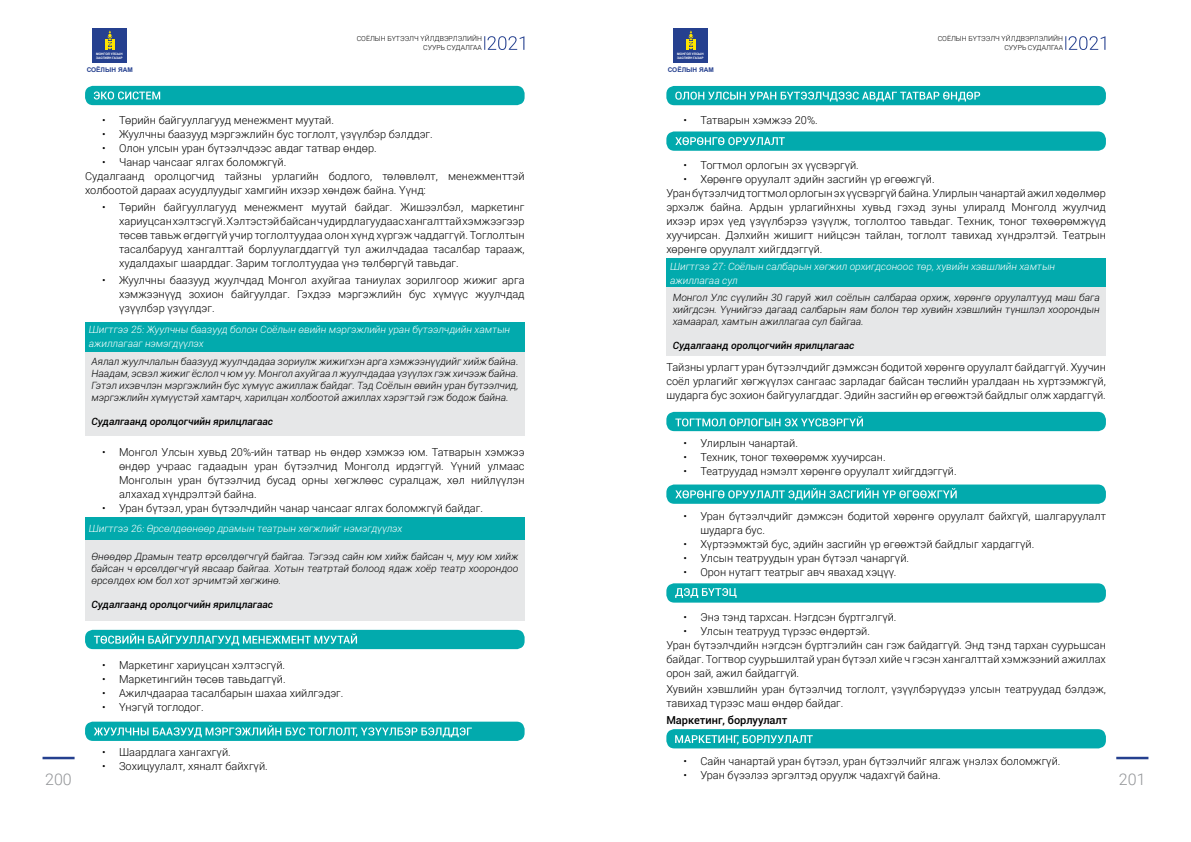
<style>
.page{position:relative;width:1191px;height:842px;background:#fff}
.page>*{position:absolute;margin:0;border:0;box-sizing:border-box;transform-origin:0 0}
.t1{font:300 16px "Roboto";color:#939598}
.t2{font:300 11px/14px "Roboto";color:#000}
.t3{font:500 11px "Roboto";color:#000}
.t4{font:italic 300 10px/12px "Roboto";color:#000;text-align:justify}
.t5{font:italic 300 10px/14px "Roboto";color:#fff}
.t6{font:italic 500 10px "Roboto";color:#000}
.t7{font:300 7px/8.4px "Roboto";color:#000;text-align:right}
.t8{font:700 6.5px "Mogul Arial";color:#25408f}
.t9{font:700 3.2px/3.8px "Mogul Arial";color:#fff}
</style>
<div class="page">
<hr style="left:43px;top:757px;width:32px;height:2px;background:#25408f">
<hr style="left:1116px;top:757px;width:32px;height:2px;background:#25408f">
<svg style="left:484px;top:36px;width:40px;height:14px"></svg>
<svg style="left:1065px;top:36px;width:40px;height:14px"></svg>
<div style="left:93px;top:28px;width:34px;height:34px;background:#25408f"></div>
<svg style="left:105px;top:30px;width:10px;height:19px"></svg>
<div style="left:674px;top:28px;width:34px;height:34px;background:#25408f"></div>
<svg style="left:686px;top:30px;width:9px;height:19px"></svg>
<div style="left:85px;top:86px;width:439px;height:19px;background:#02aaad;border-radius:8px"></div>
<svg style="left:94px;top:91px;width:66px;height:9px"></svg>
<div style="left:85px;top:344px;width:439px;height:92px;background:#e6e7e8"></div>
<div style="left:85px;top:322px;width:439px;height:30px;background:#02aaad"></div>
<div style="left:85px;top:539px;width:439px;height:82px;background:#e6e7e8"></div>
<div style="left:85px;top:517px;width:439px;height:22px;background:#02aaad"></div>
<div style="left:85px;top:630px;width:439px;height:19px;background:#02aaad;border-radius:8px"></div>
<svg style="left:94px;top:633px;width:263px;height:12px"></svg>
<div style="left:85px;top:722px;width:439px;height:19px;background:#02aaad;border-radius:8px"></div>
<svg style="left:94px;top:725px;width:378px;height:12px"></svg>
<div style="left:666px;top:86px;width:440px;height:19px;background:#02aaad;border-radius:8px"></div>
<svg style="left:675px;top:92px;width:305px;height:9px"></svg>
<div style="left:666px;top:131px;width:440px;height:20px;background:#02aaad;border-radius:8px"></div>
<svg style="left:675px;top:137px;width:110px;height:8px"></svg>
<div style="left:666px;top:280px;width:440px;height:75px;background:#e6e7e8"></div>
<div style="left:666px;top:258px;width:440px;height:28px;background:#02aaad"></div>
<div style="left:666px;top:412px;width:440px;height:19px;background:#02aaad;border-radius:8px"></div>
<svg style="left:675px;top:416px;width:188px;height:10px"></svg>
<div style="left:666px;top:484px;width:440px;height:20px;background:#02aaad;border-radius:8px"></div>
<svg style="left:675px;top:488px;width:281px;height:12px"></svg>
<div style="left:666px;top:583px;width:440px;height:20px;background:#02aaad;border-radius:8px"></div>
<svg style="left:675px;top:588px;width:61px;height:10px"></svg>
<div style="left:666px;top:729px;width:440px;height:19px;background:#02aaad;border-radius:8px"></div>
<svg style="left:675px;top:735px;width:137px;height:9px"></svg>
<p class="t9" style="left:96px;top:52px;width:28px">МОНГОЛ УЛСЫН<br>ЗАСГИЙН ГАЗАР</p>
<p class="t8" style="left:87px;top:65px;width:48px">СОЁЛЫН ЯАМ</p>
<p class="t7" style="left:357px;top:34px;width:127px">СОЁЛЫН БҮТЭЭЛЧ ҮЙЛДВЭРЛЭЛИЙН<br>СУУРЬ СУДАЛГАА</p>
<p class="t7" style="left:937px;top:34px;width:127px">СОЁЛЫН БҮТЭЭЛЧ ҮЙЛДВЭРЛЭЛИЙН<br>СУУРЬ СУДАЛГАА</p>
<p class="t9" style="left:677px;top:52px;width:28px">МОНГОЛ УЛСЫН<br>ЗАСГИЙН ГАЗАР</p>
<p class="t8" style="left:668px;top:65px;width:48px">СОЁЛЫН ЯАМ</p>
<p class="t2" style="left:102px;top:113px;width:233px">• Төрийн байгууллагууд менежмент муутай.</p>
<p class="t2" style="left:102px;top:127px;width:332px">• Жуулчны баазууд мэргэжлийн бус тоглолт, үзүүлбэр бэлддэг.</p>
<p class="t2" style="left:102px;top:141px;width:276px">• Олон улсын уран бүтээлчдээс авдаг татвар өндөр.</p>
<p class="t2" style="left:85px;top:155px;width:441px;text-indent:17px">• Чанар чансааг ялгах боломжгүй.<br>Судалгаанд оролцогчид тайзны урлагийн бодлого, төлөвлөлт, менежменттэй холбоотой дараах асуудлуудыг хамгийн ихээр хөндөж байна. Үүнд:</p>
<p class="t2" style="left:119px;top:200px;width:407px;text-align:justify;text-indent:-17px">• Төрийн байгууллагууд менежмент муутай байдаг. Жишээлбэл, маркетинг хариуцсан хэлтэсгүй. Хэлтэстэй байсан ч удирдлагуудаас хангалттай хэмжээгээр төсөв тавьж өгдөггүй учир тоглолтуудаа олон хүнд хүргэж чаддаггүй. Тоглолтын тасалбарууд хангалттай борлуулагддаггүй тул ажилчдадаа тасалбар тарааж, худалдахыг шаарддаг. Зарим тоглолтуудаа үнэ төлбөргүй тавьдаг.</p>
<p class="t2" style="left:119px;top:272px;width:407px;text-align:justify;text-indent:-17px">• Жуулчны баазууд жуулчдад Монгол ахуйгаа таниулах зорилгоор жижиг арга хэмжээнүүд зохион байгуулдаг. Гэхдээ мэргэжлийн бус хүмүүс жуулчдад үзүүлбэр үзүүлдэг.</p>
<p class="t5" style="left:89px;top:322px;width:423px">Шигтгээ 25: Жуулчны баазууд болон Соёлын өвийн мэргэжлийн уран бүтээлчдийн хамтын ажиллагааг нэмэгдүүлэх</p>
<p class="t2" style="left:683px;top:113px;width:136px">• Татварын хэмжээ 20%.</p>
<p class="t2" style="left:683px;top:158px;width:177px">• Тогтмол орлогын эх үүсвэргүй.</p>
<p class="t2" style="left:666px;top:172px;width:441px;text-indent:17px">• Хөрөнгө оруулалт эдийн засгийн үр өгөөжгүй.<br>Уран бүтээлчид тогтмол орлогын эх үүсвэргүй байна. Улирлын чанартай ажил хөдөлмөр эрхэлж байна. Ардын урлагийнхны хувьд гэхэд зуны улиралд Монголд жуулчид ихээр ирэх үед үзүүлбэрээ үзүүлж, тоглолтоо тавьдаг. Техник, тоног төхөөрөмжүүд хуучирсан. Дэлхийн жишигт нийцсэн тайлан, тоглолт тавихад хүндрэлтэй. Театрын хөрөнгө оруулалт хийгддэггүй.</p>
<p class="t4" style="left:673px;top:291px;width:428px">Монгол Улс сүүлийн 30 гаруй жил соёлын салбараа орхиж, хөрөнгө оруулалтууд маш бага хийгдсэн. Үүнийгээ дагаад салбарын яам болон төр хувийн хэвшлийн түншлэл хоорондын хамаарал, хамтын ажиллагаа сул байгаа.</p>
<p class="t6" style="left:673px;top:338px;width:183px">Судалгаанд оролцогчийн ярилцлагаас</p>
<p class="t5" style="left:670px;top:259px;width:386px">Шигтгээ 27: Соёлын салбарын хөгжил орхигдсоноос төр, хувийн хэвшлийн хамтын ажиллагаа сул</p>
<p class="t4" style="left:91px;top:355px;width:428px">Аялал жуулчлалын баазууд жуулчдадаа зориулж жижигхэн арга хэмжээнүүдийг хийж байна.<br>Наадам, эсвэл жижиг ёслол ч юм уу. Монгол ахуйгаа л жуулчдадаа үзүүлэх гэж хичээж байна.<br>Гэтэл ихэвчлэн мэргэжлийн бус хүмүүс ажиллаж байдаг. Тэд Соёлын өвийн уран бүтээлчид, мэргэжлийн хүмүүстэй хамтарч, харилцан холбоотой ажиллах хэрэгтэй гэж бодож байна.</p>
<p class="t6" style="left:91px;top:414px;width:183px">Судалгаанд оролцогчийн ярилцлагаас</p>
<p class="t2" style="left:666px;top:360px;width:441px;text-align:justify">Тайзны урлагт уран бүтээлчдийг дэмжсэн бодитой хөрөнгө оруулалт байдаггүй. Хуучин соёл урлагийг хөгжүүлэх сангаас зарладаг байсан төслийн уралдаан нь хүртээмжгүй, шударга бус зохион байгуулагддаг. Эдийн засгийн өр өгөөжтэй байдлыг олж хардаггүй.</p>
<p class="t2" style="left:683px;top:436px;width:116px">• Улирлын чанартай.</p>
<p class="t2" style="left:683px;top:450px;width:204px">• Техник, тоног төхөөрөмж хуучирсан.</p>
<p class="t2" style="left:683px;top:464px;width:275px">• Театруудад нэмэлт хөрөнгө оруулалт хийгддэггүй.</p>
<p class="t2" style="left:700px;top:508px;width:407px;text-indent:-17px">• Уран бүтээлчдийг дэмжсэн бодитой хөрөнгө оруулалт байхгүй, шалгаруулалт шударга бус.</p>
<p class="t2" style="left:683px;top:536px;width:352px">• Хүртээмжтэй бус, эдийн засгийн үр өгөөжтэй байдлыг хардаггүй.</p>
<p class="t2" style="left:683px;top:550px;width:227px">• Улсын театруудын уран бүтээл чанаргүй.</p>
<p class="t2" style="left:683px;top:564px;width:214px">• Орон нутагт театрыг авч явахад хэцүү.</p>
<p class="t2" style="left:683px;top:609px;width:215px">• Энэ тэнд тархсан. Нэгдсэн бүртгэлгүй.</p>
<p class="t2" style="left:666px;top:623px;width:441px;text-indent:17px">• Улсын театрууд түрээс өндөртэй.<br>Уран бүтээлчдийн нэгдсэн бүртгэлийн сан гэж байдаггүй. Энд тэнд тархан суурьшсан байдаг. Тогтвор суурьшилтай уран бүтээл хийе ч гэсэн хангалттай хэмжээний ажиллах орон зай, ажил байдаггүй.</p>
<p class="t2" style="left:666px;top:682px;width:441px">Хувийн хэвшлийн уран бүтээлчид тоглолт, үзүүлбэрүүдээ улсын театруудад бэлдэж, тавихад түрээс маш өндөр байдаг.</p>
<p class="t3" style="left:666px;top:713px;width:122px">Маркетинг, борлуулалт</p>
<p class="t2" style="left:683px;top:754px;width:378px">• Сайн чанартай уран бүтээл, уран бүтээлчийг ялгаж үнэлэх боломжгүй.</p>
<p class="t2" style="left:683px;top:768px;width:259px">• Уран бүээлээ эргэлтэд оруулж чадахгүй байна.</p>
<p class="t2" style="left:119px;top:444px;width:407px;text-align:justify;text-indent:-17px">• Монгол Улсын хувьд 20%-ийн татвар нь өндөр хэмжээ юм. Татварын хэмжээ өндөр учраас гадаадын уран бүтээлчид Монголд ирдэггүй. Үүний улмаас Монголын уран бүтээлчид бусад орны хөгжлөөс суралцаж, хөл нийлүүлэн алхахад хүндрэлтэй байна.</p>
<p class="t2" style="left:102px;top:500px;width:382px">• Уран бүтээл, уран бүтээлчдийн чанар чансааг ялгах боломжгүй байдаг.</p>
<p class="t4" style="left:91px;top:550px;width:428px">Өнөөдөр Драмын театр өрсөлдөгчгүй байгаа. Тэгээд сайн юм хийж байсан ч, муу юм хийж байсан ч өрсөлдөгчгүй явсаар байгаа. Хотын театртай болоод ядаж хоёр театр хоорондоо өрсөлдөх юм бол хот эрчимтэй хөгжинө.</p>
<p class="t6" style="left:91px;top:598px;width:183px">Судалгаанд оролцогчийн ярилцлагаас</p>
<p class="t5" style="left:89px;top:521px;width:315px">Шигтгээ 26: Өрсөлдөөнөөр драмын театрын хөгжлийг нэмэгдүүлэх</p>
<p class="t2" style="left:102px;top:658px;width:185px">• Маркетинг хариуцсан хэлтэсгүй.</p>
<p class="t2" style="left:102px;top:672px;width:185px">• Маркетингийн төсөв тавьдаггүй.</p>
<p class="t2" style="left:102px;top:686px;width:243px">• Ажилчдаараа тасалбарын шахаа хийлгэдэг.</p>
<p class="t2" style="left:102px;top:700px;width:103px">• Үнэгүй тоглодог.</p>
<p class="t2" style="left:102px;top:745px;width:130px">• Шаардлага хангахгүй.</p>
<p class="t2" style="left:102px;top:759px;width:167px">• Зохицуулалт, хяналт байхгүй.</p>
<h1 class="t1" style="left:45px;top:768px;width:28px">200</h1>
<h1 class="t1" style="left:1119px;top:768px;width:28px">201</h1>
</div>
